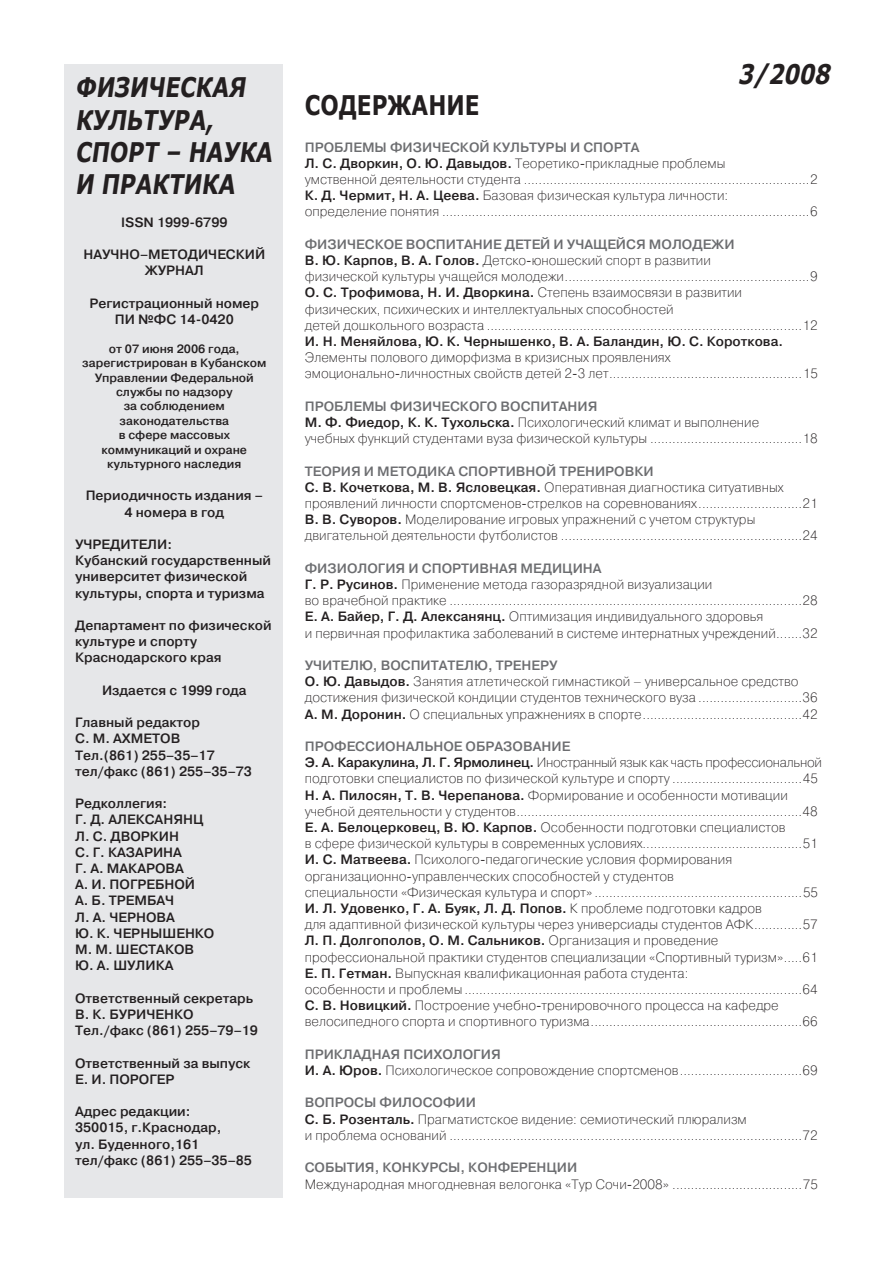
<style>
.page{position:relative;width:893px;height:1263px;background:#fff}
.page>*{position:absolute;margin:0;border:0;box-sizing:border-box;transform-origin:0 0}
.t1{font:700 27px/32.4px "Verdana";color:#231f20;scale:.8 1}
.t2{font:italic 700 27px "Verdana";color:#231f20;scale:.8 1}
.t3{font:13.5px/16.2px "Pragmatica Light C";color:#231f20}
.t4{font:700 13.5px/16.2px "Pragmatica Light C";color:#231f20}
.t5{font:700 13.5px "Pragmatica Light C";color:#6c6d70}
.t6{font:700 12px/14.4px "Pragmatica Light C";color:#231f20;text-align:center}
.s1{font-weight:700;color:#6c6d70}
.s2{font-weight:700}
</style>
<div class="page">
<div style="left:65px;top:65px;width:218px;height:1133px;background:#e6e7e9"></div>
<h1 class="t1" style="left:75px;top:70px;width:253px">ФИЗИЧЕСКАЯ<br>КУЛЬТУРА,<br>СПОРТ – НАУКА<br>И ПРАКТИКА</h1>
<p class="t4" style="left:121px;top:214px;width:108px">ISSN 1999-6799</p>
<p class="t4" style="left:83px;top:247px;width:183px;text-align:center">НАУЧНО–МЕТОДИЧЕСКИЙ<br>ЖУРНАЛ</p>
<p class="t4" style="left:89px;top:295px;width:171px;text-align:center">Регистрационный номер<br>ПИ №ФС 14-0420</p>
<p class="t6" style="left:82px;top:342px;width:186px">от 07 июня 2006 года, зарегистрирован в Кубанском<br>Управлении Федеральной службы по надзору<br>за соблюдением законодательства<br>в сфере массовых коммуникаций и охране культурного наследия</p>
<p class="t4" style="left:86px;top:488px;width:179px;text-align:center">Периодичность издания –<br>4 номера в год</p>
<p class="t4" style="left:75px;top:536px;width:19px">Учредители</p>
<p class="t4" style="left:75px;top:536px;width:197px;text-indent:92px">:<br>Кубанский государственный университет физической культуры, спорта и туризма</p>
<p class="t4" style="left:75px;top:617px;width:198px">Департамент по физической культуре и спорту<br>Краснодарского края</p>
<p class="t4" style="left:102px;top:682px;width:146px">Издается с 1999 года</p>
<p class="t4" style="left:75px;top:715px;width:126px">Главный редактор<br>С. М. Ахмето</p>
<p class="t4" style="left:75px;top:731px;width:178px;text-indent:96px">в<br>Тел.(861) 255–35–17 тел/факс (861) 255–35–73</p>
<p class="t4" style="left:75px;top:796px;width:94px">Редколлегия:<br>Г. Д. Алексан</p>
<p class="t4" style="left:173px;top:812px;width:32px">янц</p>
<p class="t4" style="left:75px;top:828px;width:71px">Л. С. Дворкин<br>С. Г. Казарина<br>Г. А. Макаро</p>
<p class="t4" style="left:166px;top:860px;width:19px">ва</p>
<p class="t4" style="left:75px;top:877px;width:55px">А. И. Погре</p>
<p class="t4" style="left:155px;top:877px;width:20px">бной</p>
<p class="t4" style="left:75px;top:893px;width:53px">А. Б. Трем</p>
<p class="t4" style="left:147px;top:893px;width:19px">бач</p>
<p class="t4" style="left:75px;top:909px;width:54px">Л. А. Черно</p>
<p class="t4" style="left:157px;top:909px;width:19px">ва</p>
<p class="t4" style="left:75px;top:925px;width:58px">Ю. К. Черн</p>
<p class="t4" style="left:150px;top:925px;width:37px">ышенко</p>
<p class="t4" style="left:75px;top:941px;width:52px">М. М. Шестако</p>
<p class="t4" style="left:185px;top:941px;width:11px">в</p>
<p class="t4" style="left:75px;top:958px;width:50px">Ю. А. Шулика</p>
<p class="t4" style="left:75px;top:990px;width:184px">Ответственный секретарь<br>В. К. Буриченко<br>Тел./факс (861) 255–79–19</p>
<p class="t4" style="left:75px;top:1055px;width:177px">Ответственный за выпуск<br>Е. И. Порогер</p>
<p class="t4" style="left:75px;top:1103px;width:178px">Адрес редакции:<br>350015, г.Краснодар,<br>ул. Буденного,161 тел/факс (861) 255–35–85</p>
<h1 class="t2" style="left:737px;top:57px;width:125px">3/2008</h1>
<h1 class="t1" style="left:305px;top:88px;width:220px">СОДЕРЖАНИЕ</h1>
<p class="t3" style="left:305px;top:139px;width:515px"><span class="s1">ПРОБЛЕМЫ ФИЗИЧЕСКОЙ КУЛЬТУРЫ И СПОРТА<br></span><span class="s2">Л. С. Дворкин, О. Ю. Давыдов.</span> Теоретико-прикладные проблемы<br>умственной деятельности студента .............................................................................2<br><span class="s2">К. Д. Чермит, Н. А. Цеева.</span> Базовая физическая культура личности:<br>определение понятия ...................................................................................................6</p>
<p class="t3" style="left:305px;top:236px;width:515px"><span class="s1">ФИЗИЧЕСКОЕ ВОСПИТАНИЕ ДЕТЕЙ И УЧАЩЕЙСЯ МОЛОДЕЖИ<br></span><span class="s2">В. Ю. Карпов, В. А. Голов.</span> Детско-юношеский спорт в развитии<br>физической культуры учащейся молодежи..................................................................9<br><span class="s2">О. С. Трофимова, Н. И. Дворкина.</span> Степень взаимосвязи в развитии физических, психических и интеллектуальных способностей<br>детей дошкольного возраста .....................................................................................12</p>
<p class="t4" style="left:305px;top:333px;width:480px">И. Н. Меняйлова, Ю. К. Чернышенко, В. А. Баландин, Ю. С. Короткова.</p>
<p class="t3" style="left:305px;top:349px;width:515px">Элементы полового диморфизма в кризисных проявлениях эмоционально-личностных свойств детей 2-3 лет....................................................15</p>
<p class="t3" style="left:305px;top:398px;width:515px"><span class="s1">ПРОБЛЕМЫ ФИЗИЧЕСКОГО ВОСПИТАНИЯ<br></span><span class="s2">М. Ф. Фиедор, К. К. Тухольска.</span> Психологический климат и выполнение<br>учебных функций студентами вуза физической культуры .........................................18</p>
<p class="t3" style="left:305px;top:463px;width:515px"><span class="s1">ТЕОРИЯ И МЕТОДИКА СПОРТИВНОЙ ТРЕНИРОВКИ<br></span><span class="s2">С. В. Кочеткова, М. В. Ясловецкая.</span> Оперативная диагностика ситуативных проявлений личности спортсменов-стрелков на соревнованиях............................21<br><span class="s2">В. В. Суворов.</span> Моделирование игровых упражнений с учетом структуры двигательной деятельности футболистов .................................................................24</p>
<p class="t3" style="left:305px;top:560px;width:515px"><span class="s1">ФИЗИОЛОГИЯ И СПОРТИВНАЯ МЕДИЦИНА<br></span><span class="s2">Г. Р. Русинов.</span> Применение метода газоразрядной визуализации<br>во врачебной практике ...............................................................................................28<br><span class="s2">Е. А. Байер, Г. Д. Алексанянц.</span> Оптимизация индивидуального здоровья<br>и первичная профилактика заболеваний в системе интернатных учреждений.......32</p>
<p class="t3" style="left:305px;top:657px;width:515px"><span class="s1">УЧИТЕЛЮ, ВОСПИТАТЕЛЮ, ТРЕНЕРУ<br></span><span class="s2">О. Ю. Давыдов.</span> Занятия атлетической гимнастикой – универсальное средство достижения физической кондиции студентов технического вуза ............................36<br><span class="s2">А. М. Доронин.</span> О специальных упражнениях в спорте...........................................42</p>
<p class="t3" style="left:305px;top:738px;width:519px"><span class="s1">ПРОФЕССИОНАЛЬНОЕ ОБРАЗОВАНИЕ<br></span><span class="s2">Э. А. Каракулина, Л. Г. Ярмолинец.</span> Иностранный язык как часть профессиональной подготовки специалистов по физической культуре и спорту ...................................45<br><span class="s2">Н. А. Пилосян, Т. В. Черепанова.</span> Формирование и особенности мотивации учебной деятельности у студентов.............................................................................48<br><span class="s2">Е. А. Белоцерковец, В. Ю. Карпов.</span> Особенности подготовки специалистов<br>в сфере физической культуры в современных условиях...........................................51<br><span class="s2">И. С. Матвеева.</span> Психолого-педагогические условия формирования организационно-управленческих способностей у студентов<br>специальности «Физическая культура и спорт» ........................................................55<br><span class="s2">И. Л. Удовенко, Г. А. Буяк, Л. Д. Попов.</span> К проблеме подготовки кадров<br>для адаптивной физической культуры через универсиады студентов АФК.............57<br><span class="s2">Л. П. Долгополов, О. М. Сальников.</span> Организация и проведение профессиональной практики студентов специализации «Спортивный туризм».....61<br><span class="s2">Е. П. Гетман.</span> Выпускная квалификационная работа студента:<br>особенности и проблемы...........................................................................................64<br><span class="s2">С. В. Новицкий.</span> Построение учебно-тренировочного процесса на кафедре велосипедного спорта и спортивного туризма.........................................................66</p>
<p class="t3" style="left:305px;top:1046px;width:515px"><span class="s1">ПРИКЛАДНАЯ ПСИХОЛОГИЯ<br></span><span class="s2">И. А. Юров.</span> Психологическое сопровождение спортсменов.................................69</p>
<p class="t3" style="left:305px;top:1095px;width:515px"><span class="s1">ВОПРОСЫ ФИЛОСОФИИ<br></span><span class="s2">С. Б. Розенталь.</span> Прагматистское видение: семиотический плюрализм<br>и проблема оснований ...............................................................................................72</p>
<p class="t5" style="left:305px;top:1160px;width:274px">СОБЫТИЯ, КОНКУРСЫ , КОНФЕРЕНЦИИ</p>
<p class="t3" style="left:305px;top:1176px;width:515px">Международная многодневная велогонка «Тур Сочи-2008» ...................................75</p>
</div>
